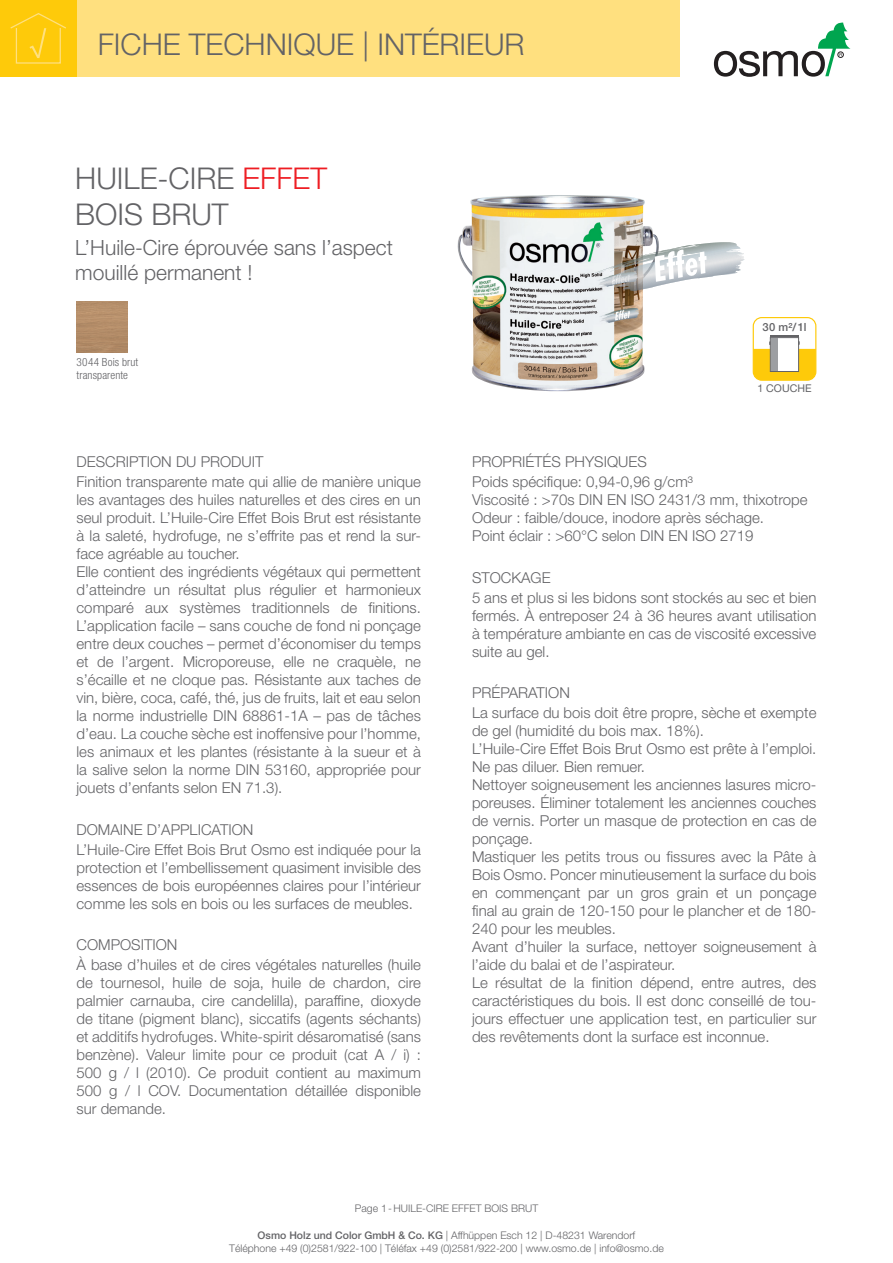
<style>
.page{position:relative;width:893px;height:1263px;background:#fff}
.page>*{position:absolute;margin:0;border:0;box-sizing:border-box;transform-origin:0 0}
.PI_Produkt_Head{font:300 30px/36px "Helvetica Neue";color:#636366}
.PI_Produkt_Head-2{font:300 21px/25.2px "Helvetica Neue";color:#636366}
.Produkt_Backtext{font:300 15px/18px "Helvetica Neue";color:#636366;text-align:justify}
.PI_Fließtext_Head{font:300 15px "Helvetica Neue";color:#636366}
.PI_Farbmuster{font:300 condensed 11.25px "Helvetica Neue";letter-spacing:.01em;color:#636366}
.PI_m2_1L{font:500 11.25px "Helvetica Neue";color:#636366}
.t1{font:10.65px "Helvetica Neue";color:#636366}
.PI_Seitenangabe{font:300 10.5px/12.6px "Helvetica Neue";color:#636366;text-align:center}
.s1{color:#ee1d23}
.s2{font-weight:500}
</style>
<div class="page">
<svg style="left:714px;top:23px;width:136px;height:54px"></svg>
<div style="left:77px;top:0;width:603px;height:77px;background:#ffe07f"></div>
<div style="left:0;top:0;width:77px;height:77px;background:#feca0a"></div>
<svg style="left:10px;top:13px;width:56px;height:51px"></svg>
<img style="left:457px;top:195px;width:202px;height:196px">
<div style="left:753px;top:317px;width:63px;height:64px;border:1px solid #feca0a;border-radius:9px"></div>
<svg style="left:753px;top:336px;width:63px;height:44px"></svg>
<svg style="left:593px;top:244px;width:114px;height:40px"></svg>
<img style="left:77px;top:301px;width:51px;height:51px">
<h1 class="PI_Produkt_Head" style="left:98px;top:26px;width:428px">FICHE TECHNIQUE | INTÉRIEUR</h1>
<p class="PI_Produkt_Head" style="left:75px;top:160px;width:253px">HUILE-CIRE <span class="s1">EFFET<br></span>BOIS BRUT</p>
<p class="PI_Produkt_Head-2" style="left:75px;top:234px;width:319px">L’Huile-Cire éprouvée sans l’aspect mouillé permanent !</p>
<p class="PI_Farbmuster" style="left:77px;top:355px;width:63px">3044 Bois brut</p>
<p class="PI_Farbmuster" style="left:77px;top:369px;width:53px">transparente</p>
<p class="PI_Fließtext_Head" style="left:77px;top:452px;width:188px">DESCRIPTION DU PRODUIT</p>
<p class="Produkt_Backtext" style="left:77px;top:472px;width:346px">Finition transparente mate qui allie de manière unique les avantages des huiles naturelles et des cires en un seul produit. L’Huile-Cire Effet Bois Brut est résistante à la saleté, hydrofuge, ne s’effrite pas et rend la sur&shy;face agréable au toucher.</p>
<p class="Produkt_Backtext" style="left:77px;top:562px;width:346px">Elle contient des ingrédients végétaux qui permettent d’atteindre un résultat plus régulier et harmonieux comparé aux systèmes traditionnels de finitions.<br>L’application facile – sans couche de fond ni ponçage entre deux couches – permet d’économiser du temps et de l’argent. Microporeuse, elle ne craquèle, ne s’écaille et ne cloque pas. Résistante aux taches de vin, bière, coca, café, thé, jus de fruits, lait et eau selon la norme industrielle DIN 68861-1A – pas de tâches d’eau. La couche sèche est inoffensive pour l’homme, les animaux et les plantes (résistante à la sueur et à la salive selon la norme DIN 53160, appropriée pour jouets d’enfants selon EN 71.3).</p>
<p class="PI_Fließtext_Head" style="left:77px;top:820px;width:178px">DOMAINE D’APPLICATION</p>
<p class="Produkt_Backtext" style="left:77px;top:840px;width:346px">L’Huile-Cire Effet Bois Brut Osmo est indiquée pour la protection et l’embellissement quasiment invisible des essences de bois européennes claires pour l’intérieur comme les sols en bois ou les surfaces de meubles.</p>
<p class="PI_Fließtext_Head" style="left:77px;top:936px;width:102px">COMPOSITION</p>
<p class="Produkt_Backtext" style="left:77px;top:956px;width:346px">À base d’huiles et de cires végétales naturelles (huile de tournesol, huile de soja, huile de chardon, cire palmier carnauba, cire candelilla), paraffine, dioxyde de titane (pigment blanc), siccatifs (agents séchants) et additifs hydrofuges. White-spirit désaromatisé (sans benzène). Valeur limite pour ce produit (cat A / i) :<br>500 g / l (2010). Ce produit contient au maximum 500 g / l COV. Documentation détaillée disponible sur demande.</p>
<p class="PI_m2_1L" style="left:763px;top:320px;width:45px">30 m²/1l</p>
<p class="t1" style="left:757px;top:381px;width:56px">1 COUCHE</p>
<p class="PI_Fließtext_Head" style="left:472px;top:452px;width:176px">PROPRIÉTÉS PHYSIQUES</p>
<p class="Produkt_Backtext" style="left:472px;top:472px;width:222px">Poids spécifique: 0,94-0,96 g/cm³</p>
<p class="Produkt_Backtext" style="left:472px;top:490px;width:337px">Viscosité : &gt;70s DIN EN ISO 2431/3 mm, thixotrope</p>
<p class="Produkt_Backtext" style="left:472px;top:508px;width:294px">Odeur : faible/douce, inodore après séchage.</p>
<p class="Produkt_Backtext" style="left:472px;top:526px;width:283px">Point éclair : &gt;60°C selon DIN EN ISO 2719</p>
<p class="PI_Fließtext_Head" style="left:472px;top:568px;width:80px">STOCKAGE</p>
<p class="Produkt_Backtext" style="left:472px;top:588px;width:346px">5 ans et plus si les bidons sont stockés au sec et bien fermés. À entreposer 24 à 36 heures avant utilisation à température ambiante en cas de viscosité excessive suite au gel.</p>
<p class="PI_Fließtext_Head" style="left:472px;top:684px;width:99px">PRÉPARATION</p>
<p class="Produkt_Backtext" style="left:472px;top:704px;width:346px">La surface du bois doit être propre, sèche et exempte de gel (humidité du bois max. 18%).</p>
<p class="Produkt_Backtext" style="left:472px;top:740px;width:346px">L’Huile-Cire Effet Bois Brut Osmo est prête à l’emploi.<br>Ne pas diluer. Bien remuer.</p>
<p class="Produkt_Backtext" style="left:472px;top:776px;width:346px">Nettoyer soigneusement les anciennes lasures micro&shy;poreuses. Éliminer totalement les anciennes couches de vernis. Porter un masque de protection en cas de ponçage.</p>
<p class="Produkt_Backtext" style="left:472px;top:848px;width:346px">Mastiquer les petits trous ou fissures avec la Pâte à Bois Osmo. Poncer minutieusement la surface du bois en commençant par un gros grain et un ponçage final au grain de 120-150 pour le plancher et de 180- 240 pour les meubles.</p>
<p class="Produkt_Backtext" style="left:472px;top:938px;width:346px">Avant d’huiler la surface, nettoyer soigneusement à l’aide du balai et de l’aspirateur.</p>
<p class="Produkt_Backtext" style="left:472px;top:974px;width:346px">Le résultat de la finition dépend, entre autres, des caractéristiques du bois. Il est donc conseillé de tou&shy;jours effectuer une application test, en particulier sur des revêtements dont la surface est inconnue.</p>
<p class="PI_Seitenangabe" style="left:355px;top:1201px;width:185px">Page 1-HUILE-CIRE EFFET BOIS BRUT</p>
<p class="PI_Seitenangabe" style="left:229px;top:1229px;width:436px"><span class="s2">Osmo Holz und Color GmbH &amp; Co. KG</span> | Affhüppen Esch 12 | D-48231 Warendorf<br>Téléphone +49 (0)2581/922-100 | Téléfax +49 (0)2581/922-200 | www.osmo.de | info@osmo.de</p>
</div>
